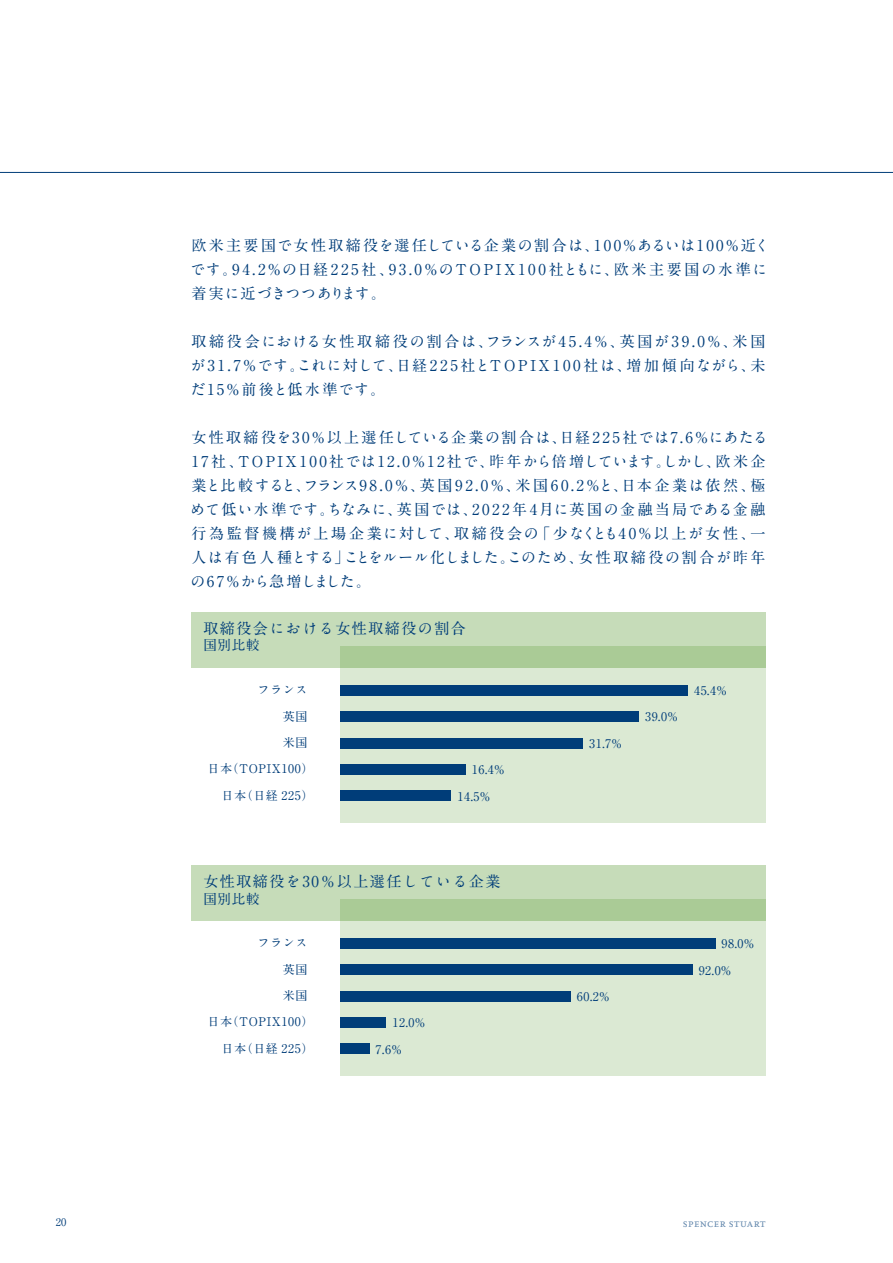
<style>
.page{position:relative;width:893px;height:1263px;background:#fff}
.page>*{position:absolute;margin:0;border:0;box-sizing:border-box;transform-origin:0 0}
.t1{font:700 15px/24px "A1 Mincho Std";letter-spacing:.115em;color:#003d79}
.t2{font:15px "A1 Mincho Std Bold 90 pv RKSJ H";letter-spacing:.1em;color:#003d79}
.t3{font:13.5px "A1 Mincho Std Bold 90 pv RKSJ H";letter-spacing:.05em;color:#003d79}
.t4{font:12px/26.2px "A1 Mincho Std Bold 90 pv RKSJ H";letter-spacing:.05em;color:#003d79}
.t5{font:12px "Scala Pro";letter-spacing:.005em;color:#668aae}
.t6{font:700 10.5px "A1 Mincho Std";color:#003d79}
</style>
<div class="page">
<hr style="left:0;top:172px;width:893px;height:1px;background:#003d79">
<div style="left:340px;top:646px;width:425px;height:177px;background:#dbe9d3"></div>
<div style="left:191px;top:612px;width:574px;height:56px;background:#c6dcb9"></div>
<div style="left:340px;top:685px;width:348px;height:11px;background:#003d79"></div>
<div style="left:340px;top:711px;width:299px;height:11px;background:#003d79"></div>
<div style="left:340px;top:738px;width:243px;height:10px;background:#003d79"></div>
<div style="left:340px;top:764px;width:126px;height:11px;background:#003d79"></div>
<div style="left:340px;top:790px;width:111px;height:11px;background:#003d79"></div>
<div style="left:340px;top:646px;width:425px;height:22px;background:#aacb96"></div>
<div style="left:340px;top:899px;width:425px;height:177px;background:#dbe9d3"></div>
<div style="left:191px;top:865px;width:574px;height:56px;background:#c6dcb9"></div>
<div style="left:340px;top:938px;width:375px;height:11px;background:#003d79"></div>
<div style="left:340px;top:964px;width:352px;height:11px;background:#003d79"></div>
<div style="left:340px;top:991px;width:231px;height:10px;background:#003d79"></div>
<div style="left:340px;top:1017px;width:46px;height:11px;background:#003d79"></div>
<div style="left:340px;top:1043px;width:29px;height:11px;background:#003d79"></div>
<div style="left:340px;top:899px;width:425px;height:22px;background:#aacb96"></div>
<p class="t1" style="left:190px;top:231px;width:581px">欧米主要国で女性取締役を選任している企業の割合は、100％あるいは100％近くです。94.2％の日経225社、93.0％のTOPIX100社ともに、欧米主要国の水準に着実に近づきつつあります。</p>
<p class="t1" style="left:190px;top:327px;width:577px;text-align:justify">取締役会における女性取締役の割合は、フランスが45.4％、英国が39.0％、米国が31.7％です。これに対して、日経225社とTOPIX100社は、増加傾向ながら、未だ15％前後と低水準です。</p>
<p class="t1" style="left:190px;top:423px;width:579px">女性取締役を30％以上選任している企業の割合は、日経225社では7.6％にあたる17社、TOPIX100社では12.0％12社で、昨年から倍増しています。しかし、欧米企業と比較すると、フランス98.0％、英国92.0％、米国60.2％と、日本企業は依然、極めて低い水準です。ちなみに、英国では、2022年4月に英国の金融当局である金融行為監督機構が上場企業に対して、取締役会の「少なくとも40％以上が女性、一人は有色人種とする」ことをルール化しました。このため、女性取締役の割合が昨年の67％から急増しました。</p>
<p class="t2" style="left:203px;top:616px;width:264px">取締役会における女性取締役の割合</p>
<p class="t3" style="left:203px;top:634px;width:58px">国別比較</p>
<p class="t4" style="left:258px;top:675px;width:51px">フランス</p>
<p class="t4" style="left:283px;top:701px;width:26px">英国</p>
<p class="t4" style="left:283px;top:728px;width:26px">米国</p>
<p class="t4" style="left:207px;top:754px;width:107px">日本（TOPIX100）</p>
<p class="t4" style="left:222px;top:780px;width:93px">日本（日経 225）</p>
<p class="t4" style="left:694px;top:676px;width:34px">45.4%</p>
<p class="t4" style="left:645px;top:702px;width:34px">39.0%</p>
<p class="t4" style="left:589px;top:728px;width:34px">31.7%</p>
<p class="t4" style="left:472px;top:755px;width:34px">16.4%</p>
<p class="t4" style="left:458px;top:781px;width:34px">14.5%</p>
<p class="t2" style="left:203px;top:869px;width:299px">女性取締役を30％以上選任している企業</p>
<p class="t3" style="left:203px;top:887px;width:58px">国別比較</p>
<p class="t4" style="left:258px;top:928px;width:51px">フランス</p>
<p class="t4" style="left:283px;top:954px;width:26px">英国</p>
<p class="t4" style="left:283px;top:981px;width:26px">米国</p>
<p class="t4" style="left:207px;top:1007px;width:107px">日本（TOPIX100）</p>
<p class="t4" style="left:222px;top:1033px;width:93px">日本（日経 225）</p>
<p class="t4" style="left:392px;top:1008px;width:34px">12.0%</p>
<p class="t4" style="left:376px;top:1035px;width:27px">7.6%</p>
<p class="t4" style="left:577px;top:981px;width:34px">60.2%</p>
<p class="t4" style="left:699px;top:929px;width:57px;text-indent:23px">98.0%<br>92.0%</p>
<p class="t6" style="left:56px;top:1214px;width:12px">20</p>
<p class="t5" style="left:683px;top:1216px;width:84px">spencer stuart</p>
</div>
